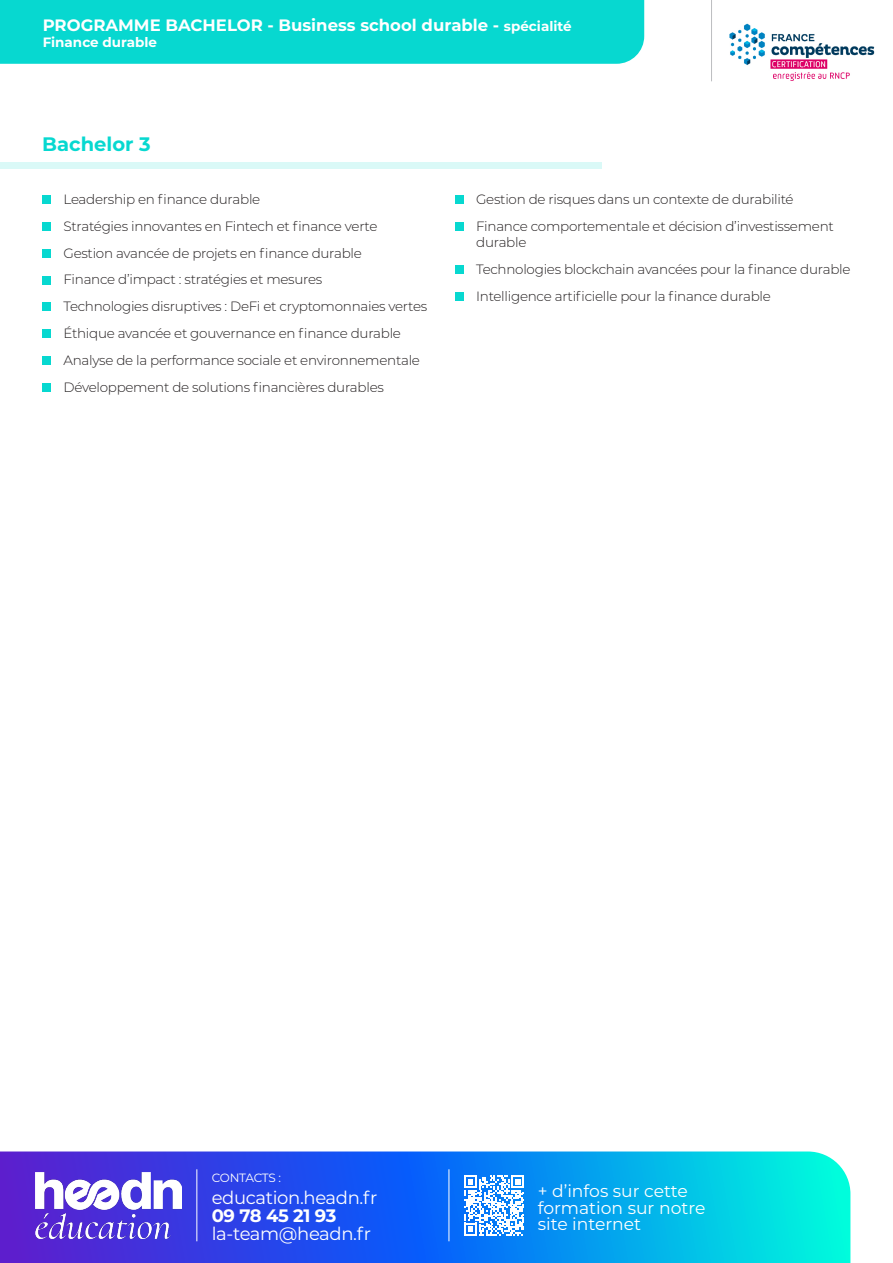
<style>
.page{position:relative;width:893px;height:1263px;background:#fff}
.page>*{position:absolute;margin:0;border:0;box-sizing:border-box;transform-origin:0 0}
.t1{font:700 19.5px "Montserrat";color:#07d8d0}
.t2{font:18px/18px "Montserrat";letter-spacing:-.02em;color:#fff}
.t3{font:17.1px/16.2px "Montserrat";color:#fff}
.t4{font:700 16.5px "Montserrat";color:#fff}
.t5{font:300 13.5px/16.2px "Montserrat";letter-spacing:-.02em;color:#231f20}
.t6{font:700 13.5px "Montserrat";color:#fff}
.t7{font:12px "Montserrat";letter-spacing:-.03em;color:#fff}
.s1{font-size:13.5px}
.s2{font-weight:700}
</style>
<div class="page">
<div style="left:0;top:0;width:644px;height:64px;background:#07d8d0"></div>
<div style="left:42px;top:195px;width:9px;height:9px;background:#07d8d0"></div>
<div style="left:42px;top:222px;width:9px;height:9px;background:#07d8d0"></div>
<div style="left:42px;top:249px;width:9px;height:9px;background:#07d8d0"></div>
<div style="left:42px;top:276px;width:9px;height:8px;background:#07d8d0"></div>
<div style="left:42px;top:303px;width:9px;height:8px;background:#07d8d0"></div>
<div style="left:42px;top:330px;width:9px;height:8px;background:#07d8d0"></div>
<div style="left:42px;top:356px;width:9px;height:9px;background:#07d8d0"></div>
<div style="left:42px;top:383px;width:9px;height:9px;background:#07d8d0"></div>
<div style="left:455px;top:195px;width:8px;height:9px;background:#07d8d0"></div>
<div style="left:455px;top:222px;width:8px;height:9px;background:#07d8d0"></div>
<div style="left:455px;top:265px;width:8px;height:9px;background:#07d8d0"></div>
<div style="left:455px;top:292px;width:8px;height:9px;background:#07d8d0"></div>
<div style="left:0;top:163px;width:601px;height:6px;background:#daf9f7"></div>
<img style="left:729px;top:23px;width:146px;height:58px">
<hr style="left:711px;top:0;width:1px;height:81px;background:#bcbdc0">
<svg style="left:0;top:1151px;width:850px;height:112px;background:#1880e9"></svg>
<img style="left:35px;top:1172px;width:147px;height:66px">
<hr style="left:197px;top:1169px;width:1px;height:72px;background:#fff">
<hr style="left:449px;top:1169px;width:1px;height:72px;background:#fff">
<svg style="left:464px;top:1175px;width:60px;height:60px"></svg>
<p class="t4" style="left:43px;top:13px;width:530px">PROGRAMME BACHELOR - Business school durable - <span class="s1">spécialité</span></p>
<p class="t6" style="left:43px;top:32px;width:116px">Finance durable</p>
<p class="t1" style="left:42px;top:130px;width:110px">Bachelor 3</p>
<p class="t5" style="left:63px;top:191px;width:198px">Leadership en finance durable</p>
<p class="t5" style="left:63px;top:217px;width:315px">Stratégies innovantes en Fintech et finance verte</p>
<p class="t5" style="left:63px;top:244px;width:300px">Gestion avancée de projets en finance durable</p>
<p class="t5" style="left:63px;top:271px;width:260px">Finance d’impact : stratégies et mesures</p>
<p class="t5" style="left:63px;top:298px;width:365px">Technologies disruptives : DeFi et cryptomonnaies vertes</p>
<p class="t5" style="left:63px;top:325px;width:339px">Éthique avancée et gouvernance en finance durable</p>
<p class="t5" style="left:63px;top:352px;width:358px">Analyse de la performance sociale et environnementale</p>
<p class="t5" style="left:63px;top:378px;width:322px">Développement de solutions financières durables</p>
<p class="t5" style="left:476px;top:191px;width:319px">Gestion de risques dans un contexte de durabilité</p>
<p class="t5" style="left:476px;top:217px;width:359px">Finance comportementale et décision d’investissement durable</p>
<p class="t5" style="left:476px;top:260px;width:376px">Technologies blockchain avancées pour la finance durable</p>
<p class="t5" style="left:476px;top:287px;width:296px">Intelligence artificielle pour la finance durable</p>
<p class="t7" style="left:212px;top:1170px;width:71px">CONTACTS :</p>
<p class="t2" style="left:212px;top:1188px;width:167px">education.headn.fr<br><span class="s2">09 78 45 21 93</span></p>
<p class="t2" style="left:212px;top:1224px;width:161px">la-team@headn.fr</p>
<p class="t3" style="left:538px;top:1183px;width:169px">+ d’infos sur cette formation sur notre site internet</p>
</div>
